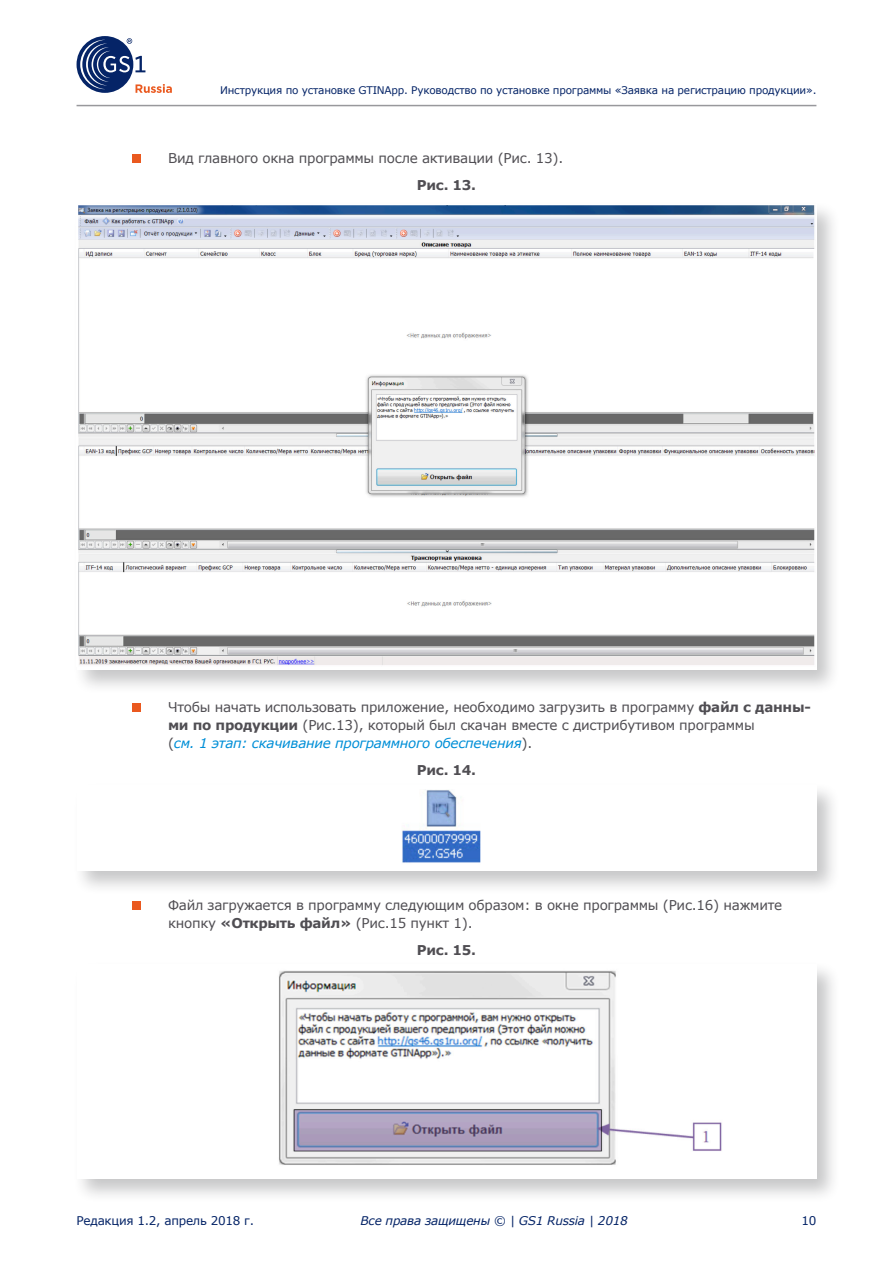
<style>
.page{position:relative;width:893px;height:1263px;background:#fff}
.page>*{position:absolute;margin:0;border:0;box-sizing:border-box;transform-origin:0 0}
.t1{font:13.5px/18px "Verdana";letter-spacing:-.02em;color:#504e53}
.t2{font:700 13.5px "Verdana";letter-spacing:-.02em;color:#504e53}
.t3{font:italic 12px "Verdana";letter-spacing:-.02em;color:#052467}
.t4{font:12px "Verdana";letter-spacing:-.02em;color:#052467}
.t5{font:10.5px "Verdana";letter-spacing:-.02em;color:#052467}
.s1{font-weight:700}
.s2{font-style:italic;color:#008fd7}
</style>
<div class="page">
<div style="left:77px;top:36px;width:56px;height:57px;background:#052467;border-radius:50%"></div>
<svg style="left:80px;top:38px;width:92px;height:55px"></svg>
<hr style="left:77px;top:105px;width:739px;height:1px;background:#98989c">
<div style="left:132px;top:154px;width:8px;height:9px;background:#ea591f"></div>
<div style="left:132px;top:703px;width:8px;height:9px;background:#ea591f"></div>
<div style="left:132px;top:901px;width:8px;height:9px;background:#ea591f"></div>
<div style="left:73px;top:200px;width:768px;height:494px;background:#1b1c20;opacity:.25"></div>
<img style="left:77px;top:205px;width:739px;height:461px">
<div style="left:73px;top:782px;width:768px;height:113px;background:#1b1c20;opacity:.25"></div>
<div style="left:77px;top:786px;width:739px;height:85px;background:#fff"></div>
<img style="left:402px;top:790px;width:79px;height:73px">
<div style="left:73px;top:960px;width:768px;height:243px;background:#1b1c20;opacity:.25"></div>
<div style="left:77px;top:964px;width:739px;height:215px;background:#fff"></div>
<img style="left:279px;top:970px;width:443px;height:195px">
<p class="t5" style="left:220px;top:83px;width:598px">Инструкция по установке GTINApp. Руководство по установке программы «Заявка на регистрацию продукции».</p>
<p class="t1" style="left:168px;top:149px;width:397px">Вид главного окна программы после активации (Рис. 13).</p>
<p class="t2" style="left:417px;top:176px;width:61px">Рис. 13.</p>
<p class="t1" style="left:168px;top:698px;width:644px">Чтобы начать использовать приложение, необходимо загрузить в программу <span class="s1">файл с данны&shy;ми по продукции</span> (Рис.13), который был скачан вместе с дистрибутивом программы<br>(<span class="s2">см. 1 этап: скачивание программного обеспечения</span>).</p>
<p class="t2" style="left:417px;top:761px;width:61px">Рис. 14.</p>
<p class="t1" style="left:168px;top:896px;width:616px">Файл загружается в программу следующим образом: в окне программы (Рис.16) нажмите кнопку <span class="s1">«Открыть файл»</span> (Рис.15 пункт 1).</p>
<p class="t2" style="left:417px;top:941px;width:61px">Рис. 15.</p>
<p class="t4" style="left:77px;top:1213px;width:179px">Редакция 1.2, апрель 2018 г.</p>
<p class="t3" style="left:361px;top:1213px;width:269px">Все права защищены © | GS1 Russia | 2018</p>
<p class="t4" style="left:801px;top:1213px;width:17px">10</p>
</div>
